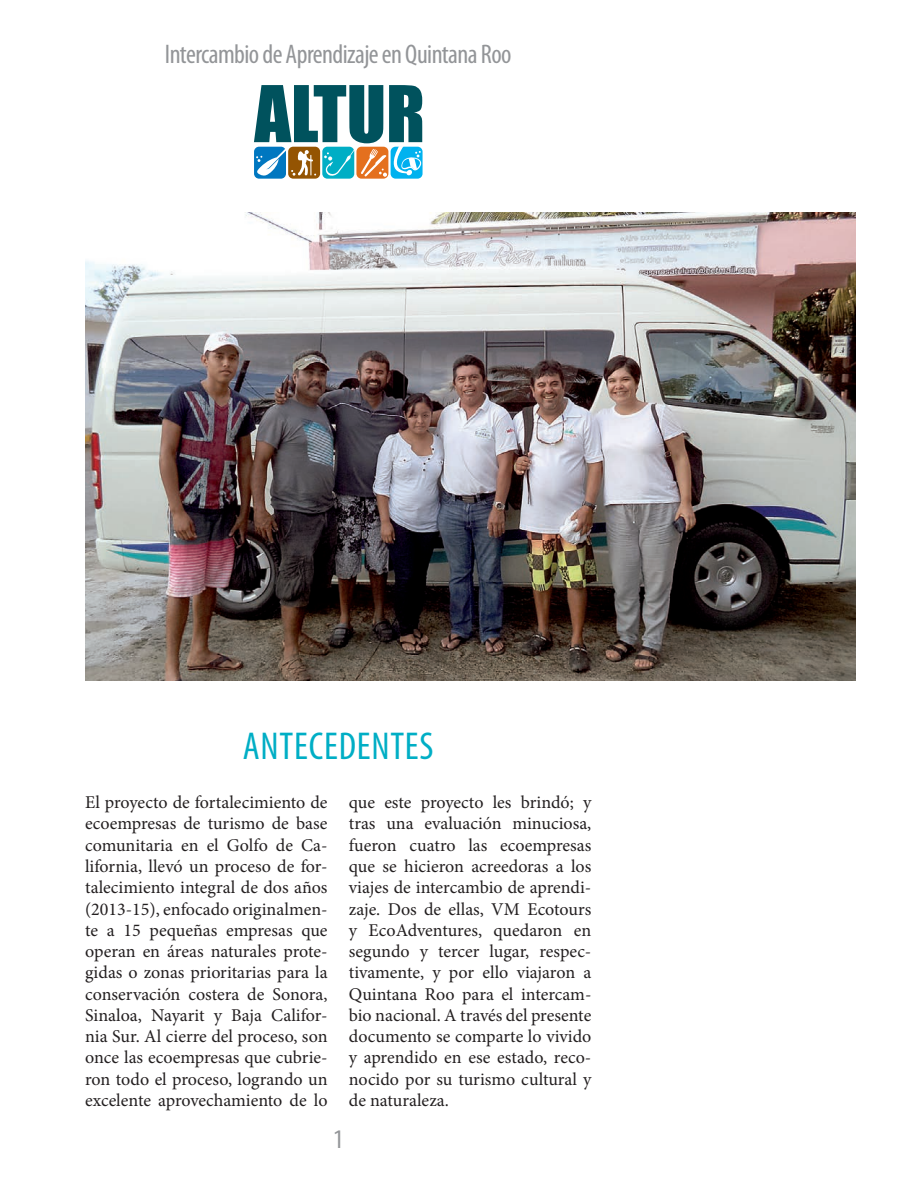
<style>
.page{position:relative;width:919px;height:1191px;background:#fff}
.page>*{position:absolute;margin:0;border:0;box-sizing:border-box;transform-origin:0 0}
.t1{font:condensed 39px "Myriad Pro";letter-spacing:.02em;color:#00aec5}
.t2{font:condensed 27px "Myriad Pro";letter-spacing:-.02em;color:#939598}
.t3{font:18px/21.3px "Minion Pro";color:#231f20;text-align:justify}
</style>
<div class="page">
<img style="left:85px;top:213px;width:770px;height:467px">
<div style="left:322px;top:147px;width:32px;height:32px;background:#00aec5;border-radius:5px"></div>
<div style="left:390px;top:147px;width:32px;height:32px;background:#00b2ef;border-radius:5px"></div>
<div style="left:356px;top:147px;width:32px;height:32px;background:#e4701e;border-radius:5px"></div>
<div style="left:288px;top:147px;width:32px;height:32px;background:#945402;border-radius:5px"></div>
<div style="left:254px;top:147px;width:32px;height:32px;background:#0077c0;border-radius:5px"></div>
<svg style="left:254px;top:85px;width:168px;height:92px"></svg>
<h2 class="t2" style="left:165px;top:40px;width:348px">Intercambio de Aprendizaje en Quintana Roo</h2>
<h1 class="t1" style="left:243px;top:725px;width:192px">Antecedentes</h1>
<p class="t3" style="left:349px;top:792px;width:244px">que este proyecto les brindó; y tras una evaluación minuciosa, fueron cuatro las ecoempresas que se hicieron acreedoras a los viajes de intercambio de aprendi&shy;zaje. Dos de ellas, VM Ecotours y EcoAdventures, quedaron en segundo y tercer lugar, respec&shy;tivamente, y por ello viajaron a Quintana Roo para el intercam&shy;bio nacional. A través del presente documento se comparte lo vivido y aprendido en ese estado, reco&shy;nocido por su turismo cultural y de naturaleza.</p>
<p class="t3" style="left:85px;top:792px;width:244px">El proyecto de fortalecimiento de ecoempresas de turismo de base comunitaria en el Golfo de Ca&shy;lifornia, llevó un proceso de for&shy;talecimiento integral de dos años (2013-15), enfocado originalmen&shy;te a 15 pequeñas empresas que operan en áreas naturales prote&shy;gidas o zonas prioritarias para la conservación costera de Sonora, Sinaloa, Nayarit y Baja Califor&shy;nia Sur. Al cierre del proceso, son once las ecoempresas que cubrie&shy;ron todo el proceso, logrando un excelente aprovechamiento de lo</p>
<h2 class="t2" style="left:333px;top:1124px;width:12px">1</h2>
</div>
